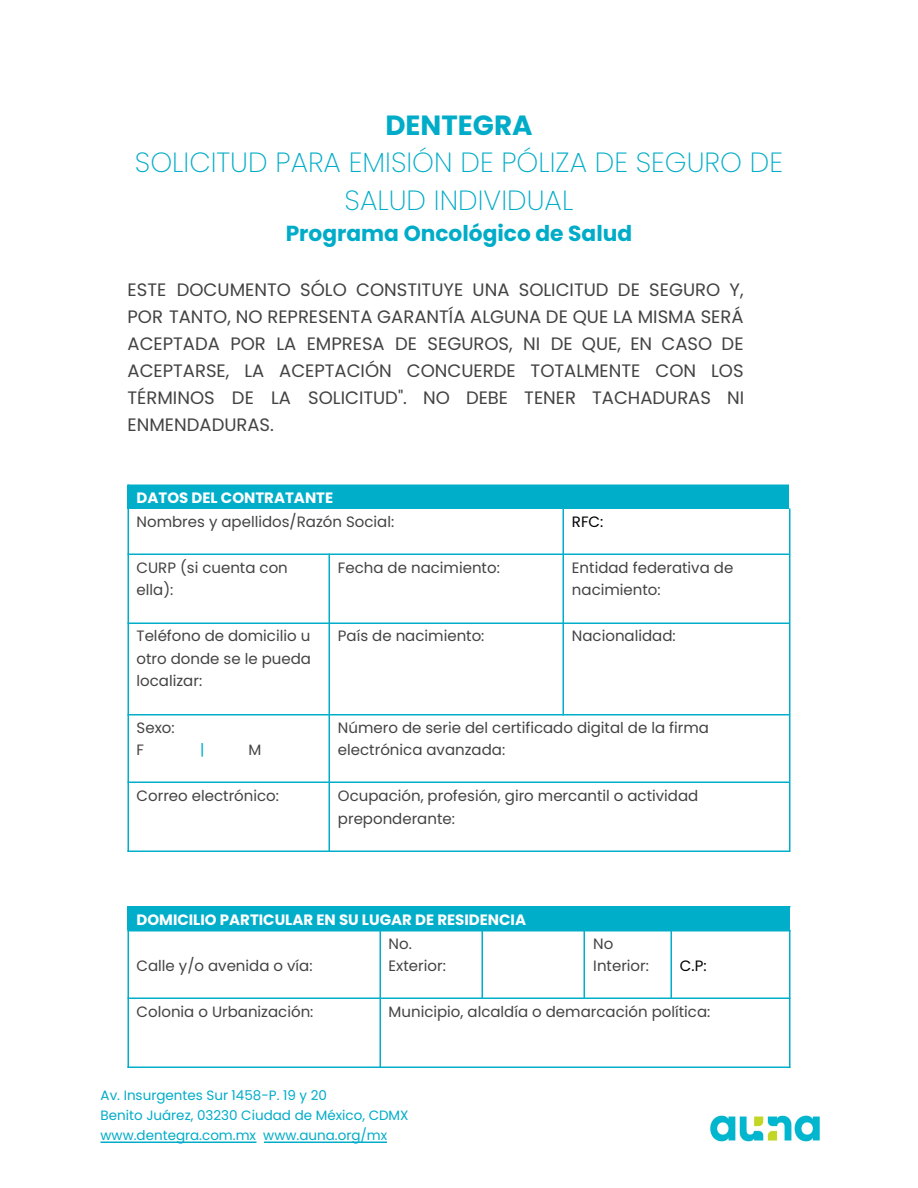
<style>
.page{position:relative;width:918px;height:1188px;background:#fff}
.page>*{position:absolute;margin:0;border:0;box-sizing:border-box;transform-origin:0 0}
.t1{font:200 27.75px/37.5px "Poppins";color:#00acc8;text-align:center}
.t2{font:700 27.75px "Poppins";color:#00acc8}
.t3{font:700 21.75px "Poppins";color:#00acc8}
.t4{font:18px/27px "Poppins";color:#434343;text-align:justify}
.t5{font:15px/22.5px "Poppins";color:#434343}
.t6{font:700 15px "Poppins";color:#fff}
.t7{font:15px "Poppins";color:#000}
.t8{font:15px "Poppins";color:#00acc8}
.t9{font:13.5px/20.2px "Poppins";color:#00acc8}
</style>
<div class="page">
<img style="left:710px;top:1115px;width:110px;height:26px">
<div style="left:128px;top:485px;width:661px;height:23px;background:#00aeca"></div>
<div style="left:128px;top:907px;width:662px;height:23px;background:#00aeca"></div>
<hr style="left:101px;top:1141px;width:156px;height:2px;background:#00acc8">
<hr style="left:264px;top:1141px;width:123px;height:2px;background:#00acc8">
<hr style="left:128px;top:485px;width:1px;height:367px;background:#00aeca">
<hr style="left:328px;top:554px;width:2px;height:298px;background:#00aeca">
<hr style="left:562px;top:509px;width:2px;height:207px;background:#00aeca">
<hr style="left:789px;top:509px;width:1px;height:343px;background:#00aeca">
<hr style="left:128px;top:507px;width:661px;height:2px;background:#00aeca">
<hr style="left:128px;top:554px;width:661px;height:1px;background:#00aeca">
<hr style="left:128px;top:623px;width:661px;height:1px;background:#00aeca">
<hr style="left:128px;top:714px;width:661px;height:2px;background:#00aeca">
<hr style="left:128px;top:782px;width:661px;height:1px;background:#00aeca">
<hr style="left:128px;top:851px;width:661px;height:1px;background:#00aeca">
<hr style="left:128px;top:906px;width:1px;height:162px;background:#00aeca">
<hr style="left:380px;top:930px;width:1px;height:138px;background:#00aeca">
<hr style="left:481px;top:930px;width:2px;height:69px;background:#00aeca">
<hr style="left:583px;top:930px;width:2px;height:69px;background:#00aeca">
<hr style="left:670px;top:930px;width:2px;height:69px;background:#00aeca">
<hr style="left:789px;top:930px;width:1px;height:138px;background:#00aeca">
<hr style="left:128px;top:906px;width:662px;height:1px;background:#00aeca">
<hr style="left:128px;top:930px;width:662px;height:1px;background:#00aeca">
<hr style="left:128px;top:997px;width:662px;height:2px;background:#00aeca">
<hr style="left:128px;top:1066px;width:662px;height:2px;background:#00aeca">
<h1 class="t2" style="left:385px;top:106px;width:149px">DENTEGRA</h1>
<h1 class="t1" style="left:135px;top:144px;width:650px">SOLICITUD PARA EMISIÓN DE PÓLIZA DE SEGURO DE<br>SALUD INDIVIDUAL</h1>
<h2 class="t3" style="left:286px;top:218px;width:348px">Programa Oncológico de Salud</h2>
<p class="t4" style="left:128px;top:276px;width:618px">ESTE DOCUMENTO SÓLO CONSTITUYE UNA SOLICITUD DE SEGURO Y, POR TANTO, NO REPRESENTA GARANTÍA ALGUNA DE QUE LA MISMA SERÁ ACEPTADA POR LA EMPRESA DE SEGUROS, NI DE QUE, EN CASO DE ACEPTARSE, LA ACEPTACIÓN CONCUERDE TOTALMENTE CON LOS TÉRMINOS DE LA SOLICITUD". NO DEBE TENER TACHADURAS NI ENMENDADURAS.</p>
<p class="t6" style="left:137px;top:487px;width:198px">DATOS DEL CONTRATANTE</p>
<p class="t5" style="left:137px;top:510px;width:259px">Nombres y apellidos/Razón Social:</p>
<p class="t7" style="left:572px;top:511px;width:33px">RFC:</p>
<p class="t5" style="left:137px;top:556px;width:153px">CURP (si cuenta con ella):</p>
<p class="t5" style="left:338px;top:556px;width:163px">Fecha de nacimiento:</p>
<p class="t5" style="left:572px;top:556px;width:163px">Entidad federativa de nacimiento:</p>
<p class="t5" style="left:137px;top:625px;width:176px;text-align:justify">Teléfono de domicilio u otro donde se le pueda localizar:</p>
<p class="t5" style="left:338px;top:625px;width:148px">País de nacimiento:</p>
<p class="t5" style="left:572px;top:625px;width:105px">Nacionalidad:</p>
<p class="t5" style="left:137px;top:716px;width:40px">Sexo:<br>F</p>
<p class="t5" style="left:338px;top:716px;width:373px">Número de serie del certificado digital de la firma electrónica avanzada:</p>
<p class="t8" style="left:200px;top:739px;width:6px">|</p>
<p class="t5" style="left:249px;top:739px;width:14px">M</p>
<p class="t5" style="left:137px;top:785px;width:144px">Correo electrónico:</p>
<p class="t5" style="left:338px;top:785px;width:362px">Ocupación, profesión, giro mercantil o actividad preponderante:</p>
<p class="t6" style="left:137px;top:909px;width:391px">DOMICILIO PARTICULAR EN SU LUGAR DE RESIDENCIA</p>
<p class="t5" style="left:137px;top:955px;width:178px">Calle y/o avenida o vía:</p>
<p class="t5" style="left:389px;top:932px;width:59px">No.<br>Exterior:</p>
<p class="t5" style="left:593px;top:932px;width:57px">No<br>Interior:</p>
<p class="t7" style="left:680px;top:955px;width:28px">C.P:</p>
<p class="t5" style="left:137px;top:1001px;width:178px">Colonia o Urbanización:</p>
<p class="t5" style="left:389px;top:1001px;width:323px">Municipio, alcaldía o demarcación política:</p>
<p class="t9" style="left:101px;top:1085px;width:310px">Av. Insurgentes Sur 1458-P. 19 y 20<br>Benito Juárez, 03230 Ciudad de México, CDMX www.dentegra.com.mx www.auna.org/mx</p>
</div>
